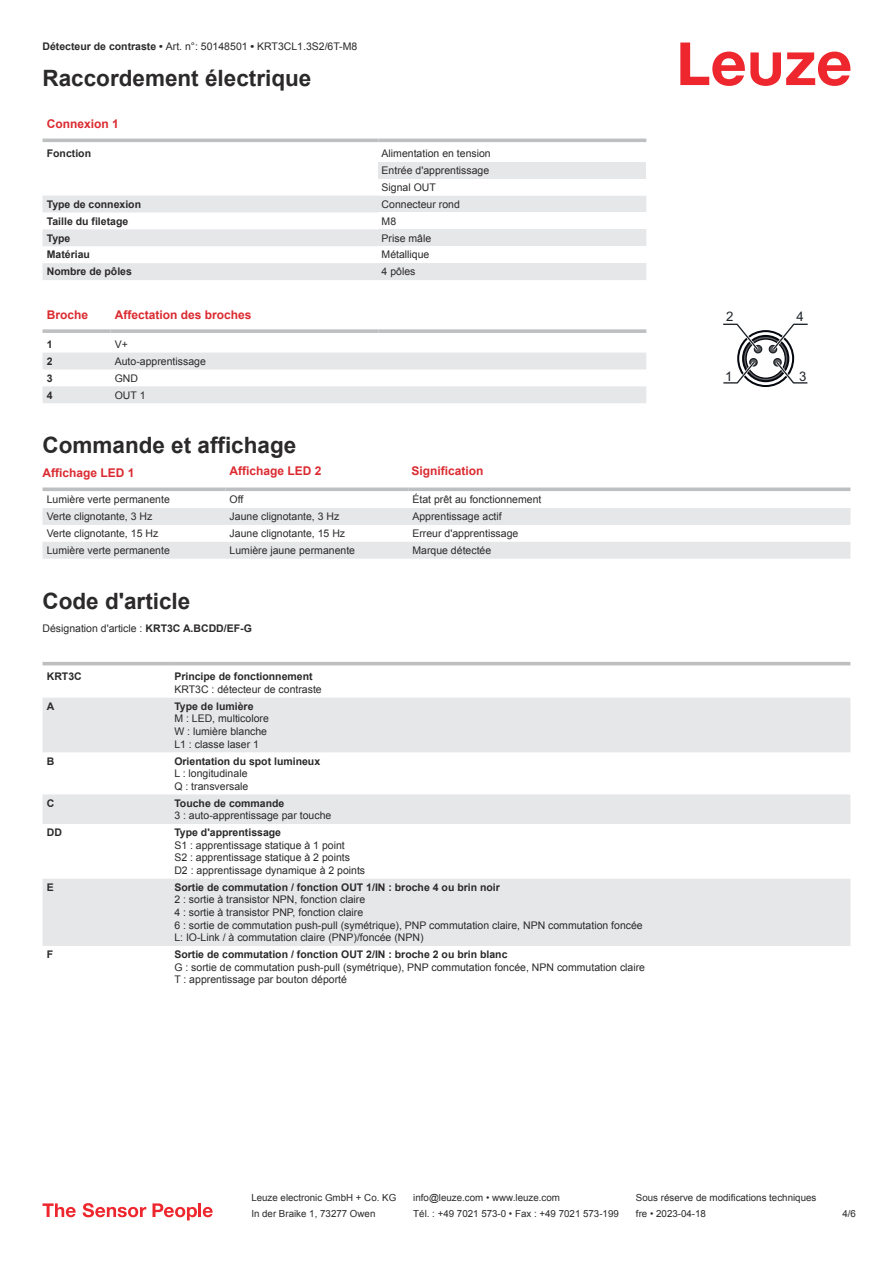
<style>
.page{position:relative;width:893px;height:1263px;background:#fff}
.page>*{position:absolute;margin:0;border:0;box-sizing:border-box;transform-origin:0 0}
.t1{font:700 22.5px "Arial";color:#2b292a}
.t2{font:13.2px "Arial";color:#1e2328}
.t3{font:700 12px "Arial";color:#db2a30}
.t4{font:10.5px/12.6px "Arial";color:#2b292a}
.t5{font:700 10.5px "Arial";color:#2b292a}
.t6{font:9.75px "Arial";color:#2b292a}
.s1{font-weight:700}
</style>
<div class="page">
<svg style="left:680px;top:43px;width:170px;height:43px"></svg>
<svg style="left:43px;top:138px;width:603px;height:58px"></svg>
<svg style="left:43px;top:196px;width:335px;height:84px;fill:#e6e7e9"></svg>
<hr style="left:43px;top:139px;width:335px;height:3px;background:#bdbfc1">
<hr style="left:378px;top:139px;width:268px;height:3px;background:#bdbfc1">
<svg style="left:378px;top:145px;width:268px;height:51px"></svg>
<div style="left:378px;top:162px;width:268px;height:17px;background:#e6e7e9"></div>
<div style="left:378px;top:196px;width:268px;height:16px;background:#e6e7e9"></div>
<div style="left:378px;top:229px;width:268px;height:17px;background:#e6e7e9"></div>
<div style="left:378px;top:263px;width:268px;height:17px;background:#e6e7e9"></div>
<svg style="left:43px;top:352px;width:603px;height:1px"></svg>
<svg style="left:43px;top:353px;width:603px;height:50px"></svg>
<svg style="left:43px;top:329px;width:68px;height:4px"></svg>
<svg style="left:111px;top:329px;width:267px;height:4px"></svg>
<svg style="left:378px;top:329px;width:268px;height:4px"></svg>
<svg style="left:43px;top:508px;width:807px;height:51px"></svg>
<svg style="left:43px;top:487px;width:182px;height:4px"></svg>
<svg style="left:225px;top:487px;width:183px;height:4px"></svg>
<svg style="left:408px;top:487px;width:442px;height:4px;background:#c5c7c8"></svg>
<svg style="left:43px;top:698px;width:807px;height:248px;fill:#e6e7e9"></svg>
<hr style="left:43px;top:662px;width:127px;height:3px;background:#bdbfc1">
<hr style="left:170px;top:662px;width:680px;height:3px;background:#bdbfc1">
<svg style="left:723px;top:323px;width:85px;height:64px"></svg>
<svg style="left:43px;top:1203px;width:33px;height:14px"></svg>
<svg style="left:83px;top:1203px;width:63px;height:14px"></svg>
<svg style="left:153px;top:1203px;width:44px;height:17px"></svg>
<hr style="left:198px;top:1203px;width:3px;height:14px;background:#ed272d">
<svg style="left:203px;top:1207px;width:10px;height:10px"></svg>
<p class="t4" style="left:43px;top:41px;width:316px"><span class="s1">Détecteur de contraste •</span> Art. n°: 50148501 <span class="s1">•</span> KRT3CL1.3S2/6T-M8</p>
<h1 class="t1" style="left:43px;top:70px;width:270px">Raccordement électrique</h1>
<p class="t3" style="left:47px;top:119px;width:74px">Connexion 1</p>
<p class="t5" style="left:47px;top:149px;width:46px">Fonction</p>
<p class="t4" style="left:382px;top:146px;width:111px;line-height:17px">Alimentation en tension<br>Entrée d'apprentissage<br>Signal OUT</p>
<p class="t5" style="left:47px;top:200px;width:96px">Type de connexion</p>
<p class="t4" style="left:382px;top:199px;width:80px">Connecteur rond</p>
<p class="t5" style="left:47px;top:217px;width:83px">Taille du filetage</p>
<p class="t4" style="left:382px;top:216px;width:16px">M8</p>
<p class="t5" style="left:47px;top:234px;width:25px">Type</p>
<p class="t4" style="left:382px;top:233px;width:51px">Prise mâle</p>
<p class="t5" style="left:47px;top:251px;width:45px">Matériau</p>
<p class="t4" style="left:382px;top:249px;width:49px">Métallique</p>
<p class="t5" style="left:47px;top:268px;width:87px">Nombre de pôles</p>
<p class="t4" style="left:382px;top:266px;width:35px">4 pôles</p>
<p class="t3" style="left:47px;top:310px;width:43px">Broche</p>
<p class="t3" style="left:115px;top:310px;width:138px">Affectation des broches</p>
<p class="t5" style="left:47px;top:340px;width:7px">1</p>
<p class="t4" style="left:115px;top:339px;width:15px">V+</p>
<p class="t5" style="left:47px;top:357px;width:7px">2</p>
<p class="t4" style="left:115px;top:356px;width:93px">Auto-apprentissage</p>
<p class="t5" style="left:47px;top:374px;width:7px">3</p>
<p class="t4" style="left:115px;top:373px;width:25px">GND</p>
<p class="t5" style="left:47px;top:391px;width:7px">4</p>
<p class="t4" style="left:115px;top:389px;width:32px">OUT 1</p>
<h1 class="t1" style="left:43px;top:437px;width:255px">Commande et affichage</h1>
<p class="t3" style="left:43px;top:469px;width:94px">Affichage LED 1</p>
<p class="t3" style="left:230px;top:467px;width:94px">Affichage LED 2</p>
<p class="t3" style="left:411px;top:467px;width:74px">Signification</p>
<p class="t4" style="left:47px;top:494px;width:125px">Lumière verte permanente</p>
<p class="t4" style="left:230px;top:494px;width:15px">Off</p>
<p class="t4" style="left:412px;top:494px;width:130px">État prêt au fonctionnement</p>
<p class="t4" style="left:47px;top:511px;width:107px">Verte clignotante, 3 Hz</p>
<p class="t4" style="left:230px;top:511px;width:111px">Jaune clignotante, 3 Hz</p>
<p class="t4" style="left:412px;top:511px;width:91px">Apprentissage actif</p>
<p class="t4" style="left:47px;top:528px;width:113px">Verte clignotante, 15 Hz</p>
<p class="t4" style="left:230px;top:528px;width:117px">Jaune clignotante, 15 Hz</p>
<p class="t4" style="left:412px;top:528px;width:107px">Erreur d'apprentissage</p>
<p class="t4" style="left:47px;top:545px;width:125px">Lumière verte permanente</p>
<p class="t4" style="left:230px;top:545px;width:127px">Lumière jaune permanente</p>
<p class="t4" style="left:412px;top:545px;width:80px">Marque détectée</p>
<h1 class="t1" style="left:43px;top:592px;width:149px">Code d'article</h1>
<p class="t4" style="left:43px;top:623px;width:211px">Désignation d'article : <span class="s1">KRT3C A.BCDD/EF-G</span></p>
<p class="t5" style="left:47px;top:673px;width:36px">KRT3C</p>
<p class="t5" style="left:174px;top:673px;width:140px">Principe de fonctionnement</p>
<p class="t4" style="left:174px;top:684px;width:149px">KRT3C : détecteur de contraste</p>
<p class="t5" style="left:47px;top:702px;width:9px">A</p>
<p class="t5" style="left:174px;top:702px;width:81px">Type de lumière</p>
<p class="t4" style="left:174px;top:713px;width:96px">M : LED, multicolore<br>W : lumière blanche<br>L1 : classe laser 1</p>
<p class="t5" style="left:47px;top:757px;width:9px">B</p>
<p class="t5" style="left:174px;top:757px;width:147px">Orientation du spot lumineux</p>
<p class="t4" style="left:174px;top:768px;width:76px">L : longitudinale<br>Q : transversale</p>
<p class="t5" style="left:47px;top:799px;width:9px">C</p>
<p class="t5" style="left:174px;top:799px;width:112px">Touche de commande</p>
<p class="t4" style="left:174px;top:810px;width:159px">3 : auto-apprentissage par touche</p>
<p class="t5" style="left:47px;top:828px;width:17px">DD</p>
<p class="t5" style="left:174px;top:828px;width:108px">Type d'apprentissage</p>
<p class="t4" style="left:174px;top:840px;width:192px">S1 : apprentissage statique à 1 point<br>S2 : apprentissage statique à 2 points<br>D2 : apprentissage dynamique à 2 points</p>
<p class="t5" style="left:47px;top:883px;width:9px">E</p>
<p class="t5" style="left:174px;top:883px;width:327px">Sortie de commutation / fonction OUT 1/IN : broche 4 ou brin noir</p>
<p class="t4" style="left:174px;top:894px;width:470px">2 : sortie à transistor NPN, fonction claire<br>4 : sortie à transistor PNP, fonction claire<br>6 : sortie de commutation push-pull (symétrique), PNP commutation claire, NPN commutation foncée L: IO-Link / à commutation claire (PNP)/foncée (NPN)</p>
<p class="t5" style="left:47px;top:950px;width:8px">F</p>
<p class="t5" style="left:174px;top:950px;width:335px">Sortie de commutation / fonction OUT 2/IN : broche 2 ou brin blanc</p>
<p class="t4" style="left:174px;top:962px;width:472px">G : sortie de commutation push-pull (symétrique), PNP commutation foncée, NPN commutation claire<br>T : apprentissage par bouton déporté</p>
<p class="t2" style="left:726px;top:309px;width:9px">2</p>
<p class="t2" style="left:796px;top:309px;width:9px">4</p>
<p class="t2" style="left:725px;top:368px;width:9px">1</p>
<p class="t2" style="left:799px;top:368px;width:9px">3</p>
<p class="t6" style="left:251px;top:1194px;width:146px">Leuze electronic GmbH + Co. KG</p>
<p class="t6" style="left:413px;top:1194px;width:148px">info@leuze.com • www.leuze.com</p>
<p class="t6" style="left:636px;top:1194px;width:182px">Sous réserve de modifications techniques</p>
<p class="t6" style="left:251px;top:1210px;width:126px">In der Braike 1, 73277 Owen</p>
<p class="t6" style="left:413px;top:1210px;width:207px">Tél. : +49 7021 573-0 • Fax : +49 7021 573-199</p>
<p class="t6" style="left:636px;top:1210px;width:72px">fre • 2023-04-18</p>
<p class="t6" style="left:842px;top:1210px;width:15px">4 /6</p>
</div>
